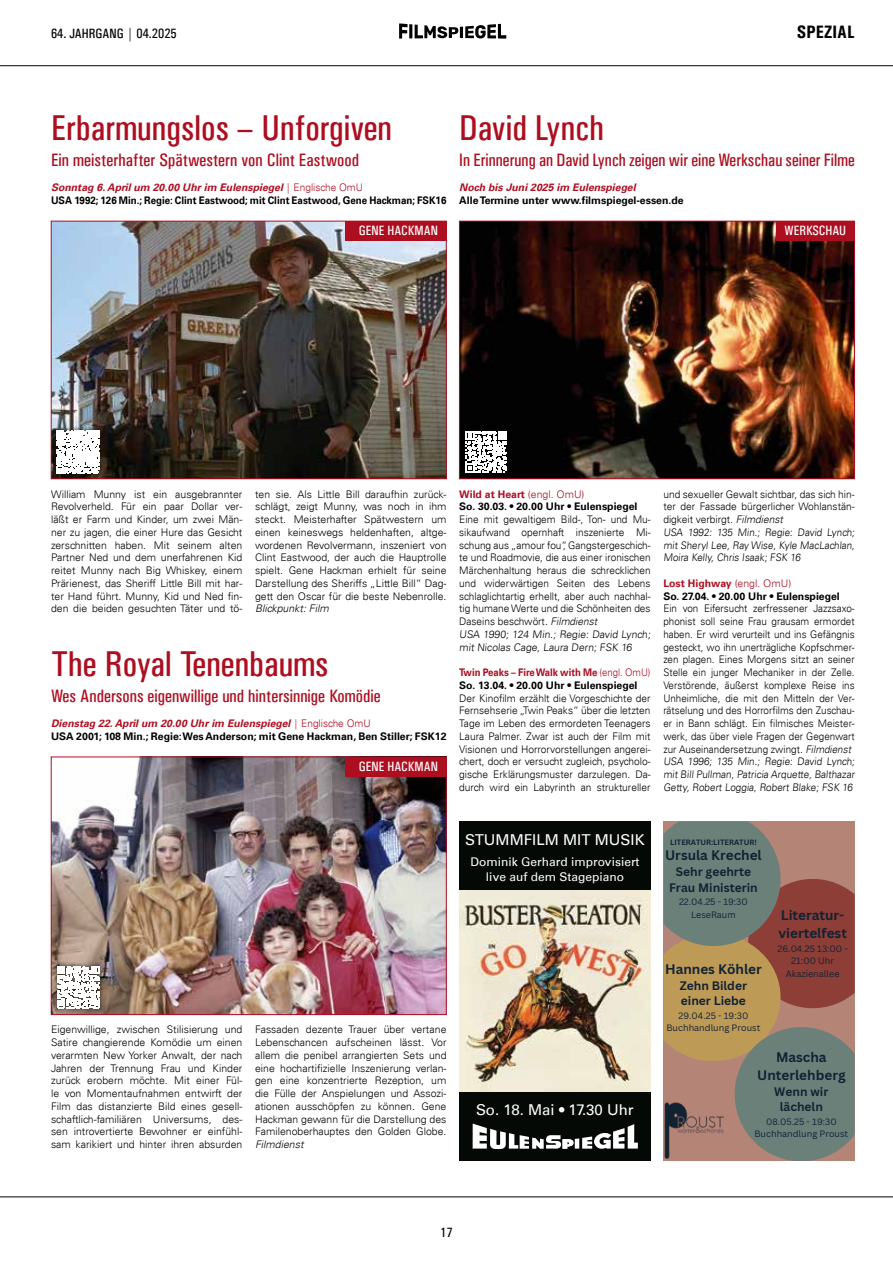
<style>
.page{position:relative;width:893px;height:1263px;background:#fff}
.page>*{position:absolute;margin:0;border:0;box-sizing:border-box;transform-origin:0 0}
.t1{font:36px "Univers Condensed";color:#ad0e20}
.t2{font:18px "Univers Condensed";color:#ad0e20}
.t3{font:700 18px "Univers Condensed";color:#000}
.t4{font:15px "Univers 55 Roman";color:#fff}
.t5{font:700 13.5px/18px "Canva Sans";color:#123}
.t6{font:13.5px "Univers Condensed";color:#fff}
.t7{font:13.5px "Univers Condensed";color:#000}
.t8{font:700 12px/15.8px "Canva Sans";color:#123;text-align:center}
.t9{font:12px/14.4px "Univers 55 Roman";color:#fff;text-align:center}
.t10{font:300 10.5px/12.8px "Univers LT";color:#000;text-align:justify}
.t11{font:300 10.5px/12.8px "Univers LT";color:#000;scale:.94 1}
.t12{font:300 10.5px/12.8px "Univers LT";color:#000;scale:.96 1}
.t13{font:700 10.5px/12.8px "Univers LT";color:#000}
.t14{font:700 10.5px/12.8px "Univers LT";color:#000;scale:.93 1}
.t15{font:italic 700 10.5px "Univers LT";color:#ad0e20}
.t16{font:italic 300 10.5px "Univers LT";color:#000}
.t17{font:9px/12.3px "Canva Sans";color:#123;text-align:center}
.t18{font:700 7.5px "Canva Sans";color:#123}
.s1{font-style:italic;color:#ad0e20}
.s2{font-family:"Univers Condensed";font-weight:400;color:#ad0e20}
.s3{font-weight:300;color:#ad0e20}
.s4{color:#ad0e20}
.s5{font-style:italic}
</style>
<div class="page">
<hr style="left:0;top:65px;width:893px;height:1px;background:#000">
<hr style="left:0;top:1196px;width:893px;height:1px;background:#000">
<svg style="left:399px;top:23px;width:107px;height:15px"></svg>
<img style="left:53px;top:223px;width:391px;height:254px">
<div style="left:51px;top:221px;width:395px;height:258px;border:1px solid #ad0e20"></div>
<div style="left:345px;top:221px;width:101px;height:20px;background:#ad0e20"></div>
<svg style="left:52px;top:426px;width:52px;height:52px"></svg>
<svg style="left:57px;top:430px;width:43px;height:43px"></svg>
<img style="left:53px;top:759px;width:391px;height:254px">
<div style="left:51px;top:757px;width:395px;height:258px;border:1px solid #ad0e20"></div>
<div style="left:345px;top:757px;width:101px;height:19px;background:#ad0e20"></div>
<img style="left:461px;top:223px;width:392px;height:254px">
<div style="left:459px;top:221px;width:396px;height:258px;border:1px solid #ad0e20"></div>
<div style="left:776px;top:221px;width:79px;height:20px;background:#ad0e20"></div>
<div style="left:461px;top:426px;width:51px;height:51px;background:#000"></div>
<svg style="left:466px;top:431px;width:41px;height:41px"></svg>
<div style="left:459px;top:821px;width:192px;height:340px;background:#040906"></div>
<svg style="left:473px;top:1123px;width:101px;height:26px"></svg>
<hr style="left:575px;top:1138px;width:4px;height:10px;background:#fff">
<svg style="left:582px;top:1124px;width:56px;height:25px"></svg>
<img style="left:459px;top:890px;width:192px;height:202px">
<svg style="left:663px;top:821px;width:192px;height:340px;background:#927b68"></svg>
<svg style="left:52px;top:961px;width:52px;height:52px"></svg>
<svg style="left:57px;top:966px;width:42px;height:42px"></svg>
<p class="t7" style="left:51px;top:26px;width:127px">64. JAHRGANG | 04.2025</p>
<h2 class="t3" style="left:797px;top:21px;width:59px">SPEZIAL</h2>
<h1 class="t1" style="left:51px;top:107px;width:343px">Erbarmungslos – Unforgiven</h1>
<h2 class="t2" style="left:51px;top:149px;width:310px">Ein meisterhafter Spätwestern von Clint Eastwood</h2>
<p class="t14" style="left:51px;top:181px;width:427px"><span class="s1">Sonntag 6. April um 20.00 Uhr im Eulenspiegel</span> <span class="s2">|</span> <span class="s3">Englische OmU<br></span>USA 1992; 126 Min.; Regie: Clint Eastwood; mit Clint Eastwood, Gene Hackman; FSK16</p>
<p class="t6" style="left:359px;top:223px;width:81px">GENE HACKMAN</p>
<h1 class="t1" style="left:459px;top:107px;width:146px">David Lynch</h1>
<h2 class="t2" style="left:459px;top:149px;width:397px">In Erinnerung an David Lynch zeigen wir eine Werkschau seiner Filme</h2>
<p class="t15" style="left:459px;top:181px;width:178px">Noch bis Juni 2025 im Eulenspiegel</p>
<p class="t13" style="left:459px;top:194px;width:226px">Alle Termine unter www.filmspiegel-essen.de</p>
<p class="t6" style="left:784px;top:223px;width:63px">WERKSCHAU</p>
<p class="t10" style="left:51px;top:487px;width:193px">William Munny ist ein ausgebrannter Revolverheld. Für ein paar Dollar ver&shy;läßt er Farm und Kinder, um zwei Män&shy;ner zu jagen, die einer Hure das Gesicht zerschnitten haben. Mit seinem alten Partner Ned und dem unerfahrenen Kid reitet Munny nach Big Whiskey, einem Prärienest, das Sheriff Little Bill mit har&shy;ter Hand führt. Munny, Kid und Ned fin&shy;den die beiden gesuchten Täter und tö-</p>
<p class="t10" style="left:255px;top:487px;width:193px">ten sie. Als Little Bill daraufhin zurück&shy;schlägt, zeigt Munny, was noch in ihm steckt. Meisterhafter Spätwestern um einen keineswegs heldenhaften, altge&shy;wordenen Revolvermann, inszeniert von Clint Eastwood, der auch die Hauptrolle spielt. Gene Hackman erhielt für seine Darstellung des Sheriffs „Little Bill“ Dag&shy;gett den Oscar für die beste Nebenrolle.</p>
<p class="t16" style="left:255px;top:602px;width:75px">Blickpunkt: Film</p>
<h1 class="t1" style="left:51px;top:643px;width:279px">The Royal Tenenbaums</h1>
<h2 class="t2" style="left:51px;top:685px;width:331px">Wes Andersons eigenwillige und hintersinnige Komödie</h2>
<p class="t13" style="left:51px;top:717px;width:397px"><span class="s1">Dienstag 22. April um 20.00 Uhr im Eulenspiegel</span> <span class="s2">|</span> <span class="s3">Englische OmU<br></span>USA 2001; 108 Min.; Regie: Wes Anderson; mit Gene Hackman, Ben Stiller; FSK12</p>
<p class="t6" style="left:359px;top:759px;width:81px">GENE HACKMAN</p>
<p class="t13" style="left:459px;top:487px;width:180px"><span class="s4">Wild at Heart</span> <span class="s3">(engl. OmU)<br></span>So. 30.03. • 20.00 Uhr • Eulenspiegel</p>
<p class="t12" style="left:459px;top:513px;width:202px">Eine mit gewaltigem Bild-, Ton- und Mu&shy;sikaufwand opernhaft inszenierte Mi&shy;schung aus „amour fou“, Gangstergeschich&shy;te und Roadmovie, die aus einer ironischen Märchenhaltung heraus die schrecklichen und widerwärtigen Seiten des Lebens schlaglichtartig erhellt, aber auch nachhal&shy;tig humane Werte und die Schönheiten des Daseins beschwört. <span class="s5">Filmdienst<br></span>USA 1990; 124 Min.; Regie: David Lynch; mit Nicolas Cage, Laura Dern; FSK 16</p>
<p class="t13" style="left:459px;top:666px;width:193px"><span class="s4">Twin Peaks – Fire Walk with Me</span> <span class="s3">(engl. OmU)<br></span>So. 13.04. • 20.00 Uhr • Eulenspiegel</p>
<p class="t10" style="left:459px;top:691px;width:193px">Der Kinofilm erzählt die Vorgeschichte der Fernsehserie „Twin Peaks“ über die letzten Tage im Leben des ermordeten Teenagers Laura Palmer. Zwar ist auch der Film mit Visionen und Horrorvorstellungen angerei&shy;chert, doch er versucht zugleich, psycholo&shy;gische Erklärungsmuster darzulegen. Da&shy;durch wird ein Labyrinth an struktureller</p>
<p class="t10" style="left:663px;top:487px;width:194px;text-align:left">und sexueller Gewalt sichtbar, das sich hin&shy;ter der Fassade bürgerlicher Wohlanstän&shy;digkeit verbirgt. <span class="s5">Filmdienst<br></span>USA 1992: 135 Min.; Regie: David Lynch; mit Sheryl Lee, Ray Wise, Kyle MacLachlan, Moira Kelly, Chris Isaak; FSK 16</p>
<p class="t13" style="left:663px;top:577px;width:178px"><span class="s4">Lost Highway</span> <span class="s3">(engl. OmU)<br></span>So. 27.04. • 20.00 Uhr • Eulenspiegel</p>
<p class="t11" style="left:663px;top:602px;width:206px">Ein von Eifersucht zerfressener Jazzsaxo&shy;phonist soll seine Frau grausam ermordet haben. Er wird verurteilt und ins Gefängnis gesteckt, wo ihn unerträgliche Kopfschmer&shy;zen plagen. Eines Morgens sitzt an seiner Stelle ein junger Mechaniker in der Zelle.<br>Verstörende, äußerst komplexe Reise ins Unheimliche, die mit den Mitteln der Ver&shy;rätselung und des Horrorfilms den Zuschau&shy;er in Bann schlägt. Ein filmisches Meister&shy;werk, das über viele Fragen der Gegenwart zur Auseinandersetzung zwingt. <span class="s5">Filmdienst </span>USA 1996; 135 Min.; Regie: David Lynch; mit Bill Pullman, Patricia Arquette, Balthazar Getty, Robert Loggia, Robert Blake; FSK 16</p>
<h3 class="t4" style="left:465px;top:830px;width:181px">STUMMFILM MIT MUSIK</h3>
<p class="t9" style="left:470px;top:855px;width:170px">Dominik Gerhard improvisiert live auf dem Stagepiano</p>
<p class="t10" style="left:51px;top:1023px;width:193px">Eigenwillige, zwischen Stilisierung und Satire changierende Komödie um einen verarmten New Yorker Anwalt, der nach Jahren der Trennung Frau und Kinder zurück erobern möchte. Mit einer Fül&shy;le von Momentaufnahmen entwirft der Film das distanzierte Bild eines gesell&shy;schaftlich-familiären Universums, des&shy;sen introvertierte Bewohner er einfühl&shy;sam karikiert und hinter ihren absurden</p>
<p class="t10" style="left:255px;top:1023px;width:193px">Fassaden dezente Trauer über vertane Lebenschancen aufscheinen lässt. Vor allem die penibel arrangierten Sets und eine hochartifizielle Inszenierung verlan&shy;gen eine konzentrierte Rezeption, um die Fülle der Anspielungen und Assozi&shy;ationen ausschöpfen zu können. Gene Hackman gewann für die Darstellung des Familenoberhauptes den Golden Globe.</p>
<p class="t16" style="left:255px;top:1138px;width:50px">Filmdienst</p>
<h3 class="t4" style="left:476px;top:1100px;width:159px">So. 18. Mai • 17.30 Uhr</h3>
<p class="t18" style="left:670px;top:837px;width:88px">LITERATUR:LITERATUR!</p>
<p class="t5" style="left:665px;top:846px;width:98px">Ursula Krechel</p>
<p class="t8" style="left:669px;top:864px;width:90px">Sehr geehrte<br>Frau Ministerin</p>
<p class="t17" style="left:679px;top:896px;width:70px">22.04.25 - 19:30<br>LeseRaum</p>
<p class="t5" style="left:778px;top:907px;width:70px">Literatur&shy;viertelfest</p>
<p class="t17" style="left:777px;top:942px;width:72px">26.04.25 13:00 -<br>21:00 Uhr</p>
<p class="t5" style="left:665px;top:960px;width:98px">Hannes Köhler</p>
<p class="t17" style="left:786px;top:967px;width:55px">Akazienallee</p>
<p class="t8" style="left:680px;top:977px;width:69px;text-align:left">Zehn Bilder einer Liebe</p>
<p class="t17" style="left:666px;top:1009px;width:95px">29.04.25 - 19:30<br>Buchhandlung Proust</p>
<p class="t5" style="left:757px;top:1048px;width:90px;text-align:center">Mascha<br>Unterlehberg</p>
<p class="t8" style="left:774px;top:1083px;width:56px">Wenn wir lächeln</p>
<p class="t17" style="left:754px;top:1115px;width:95px">08.05.25 - 19:30<br>Buchhandlung Proust</p>
<p class="t7" style="left:440px;top:1225px;width:14px">17</p>
</div>
